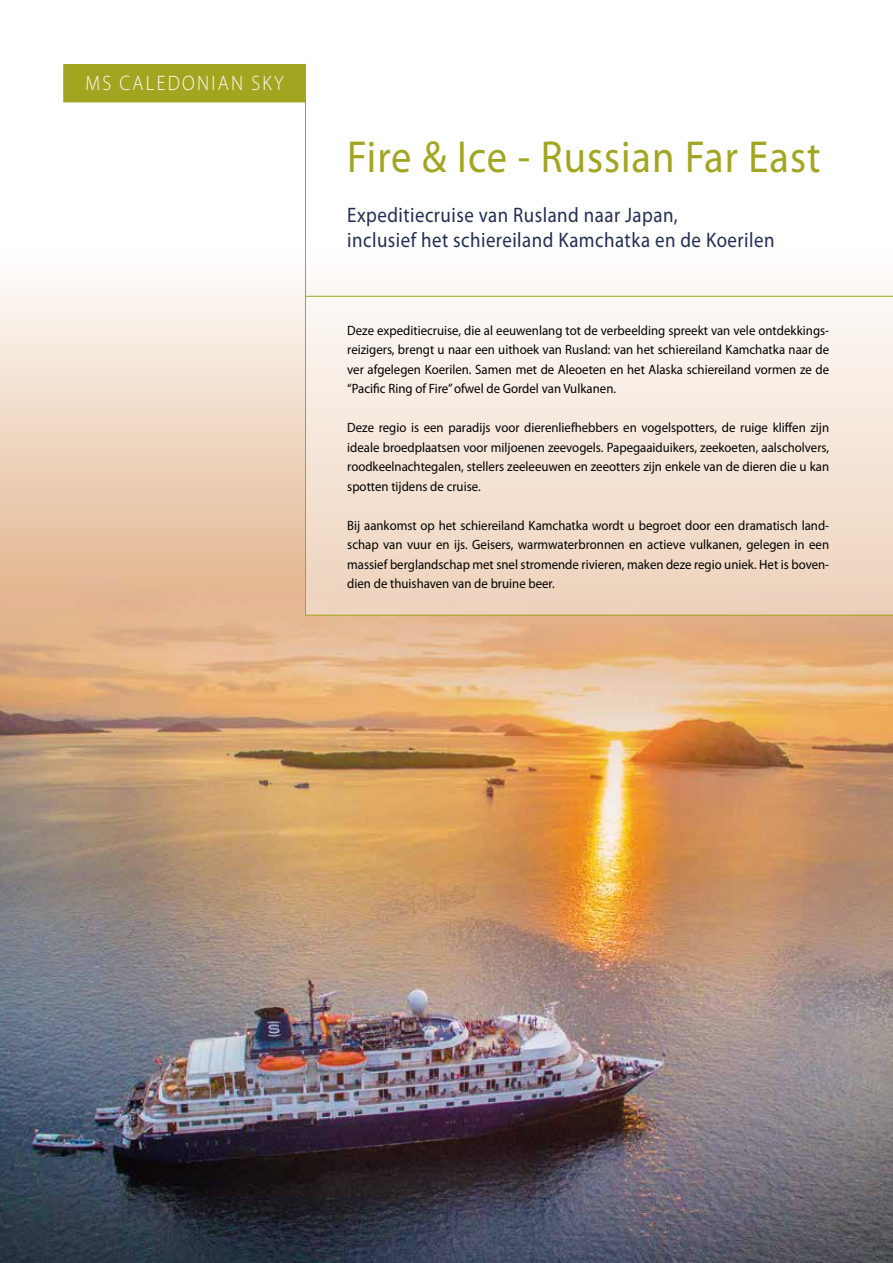
<style>
.page{position:relative;width:893px;height:1263px;background:#fff}
.page>*{position:absolute;margin:0;border:0;box-sizing:border-box;transform-origin:0 0}
.t1{font:45px "Myriad Pro";letter-spacing:.025em;color:#a2a51f;scale:.9 1}
.t2{font:21px/25.2px "Myriad Pro";letter-spacing:.025em;color:#222d54;scale:.9 1}
.t3{font:300 21px "Myriad Pro";letter-spacing:.12em;color:#fff;scale:.9 1}
.t4{font:13.5px/19.5px "Myriad Pro";color:#000;text-align:justify;scale:.95 1}
</style>
<div class="page">
<img style="left:0;top:282px;width:893px;height:981px">
<svg style="left:305px;top:296px;width:588px;height:319px;background:#f4e4d6"></svg>
<hr style="left:305px;top:64px;width:1px;height:248px;background:#a2a51f">
<div style="left:63px;top:64px;width:243px;height:38px;background:#a2a51f"></div>
<h2 class="t3" style="left:86px;top:72px;width:222px">MS CALEDONIAN SKY</h2>
<h1 class="t1" style="left:347px;top:129px;width:527px">Fire &amp; Ice - Russian Far East</h1>
<h2 class="t2" style="left:347px;top:202px;width:476px">Expeditiecruise van Rusland naar Japan,<br>inclusief het schiereiland Kamchatka en de Koerilen</h2>
<p class="t4" style="left:347px;top:320px;width:509px">Deze expeditiecruise, die al eeuwenlang tot de verbeelding spreekt van vele ontdekkings&shy;reizigers, brengt u naar een uithoek van Rusland: van het schiereiland Kamchatka naar de ver afgelegen Koerilen. Samen met de Aleoeten en het Alaska schiereiland vormen ze de “Pacific Ring of Fire” ofwel de Gordel van Vulkanen.</p>
<p class="t4" style="left:347px;top:418px;width:509px">Deze regio is een paradijs voor dierenliefhebbers en vogelspotters, de ruige kliffen zijn ideale broedplaatsen voor miljoenen zeevogels. Papegaaiduikers, zeekoeten, aalscholvers, roodkeelnachtegalen, stellers zeeleeuwen en zeeotters zijn enkele van de dieren die u kan spotten tijdens de cruise.</p>
<p class="t4" style="left:347px;top:515px;width:509px">Bij aankomst op het schiereiland Kamchatka wordt u begroet door een dramatisch land&shy;schap van vuur en ijs. Geisers, warmwaterbronnen en actieve vulkanen, gelegen in een massief berglandschap met snel stromende rivieren, maken deze regio uniek. Het is boven&shy;dien de thuishaven van de bruine beer.</p>
</div>
